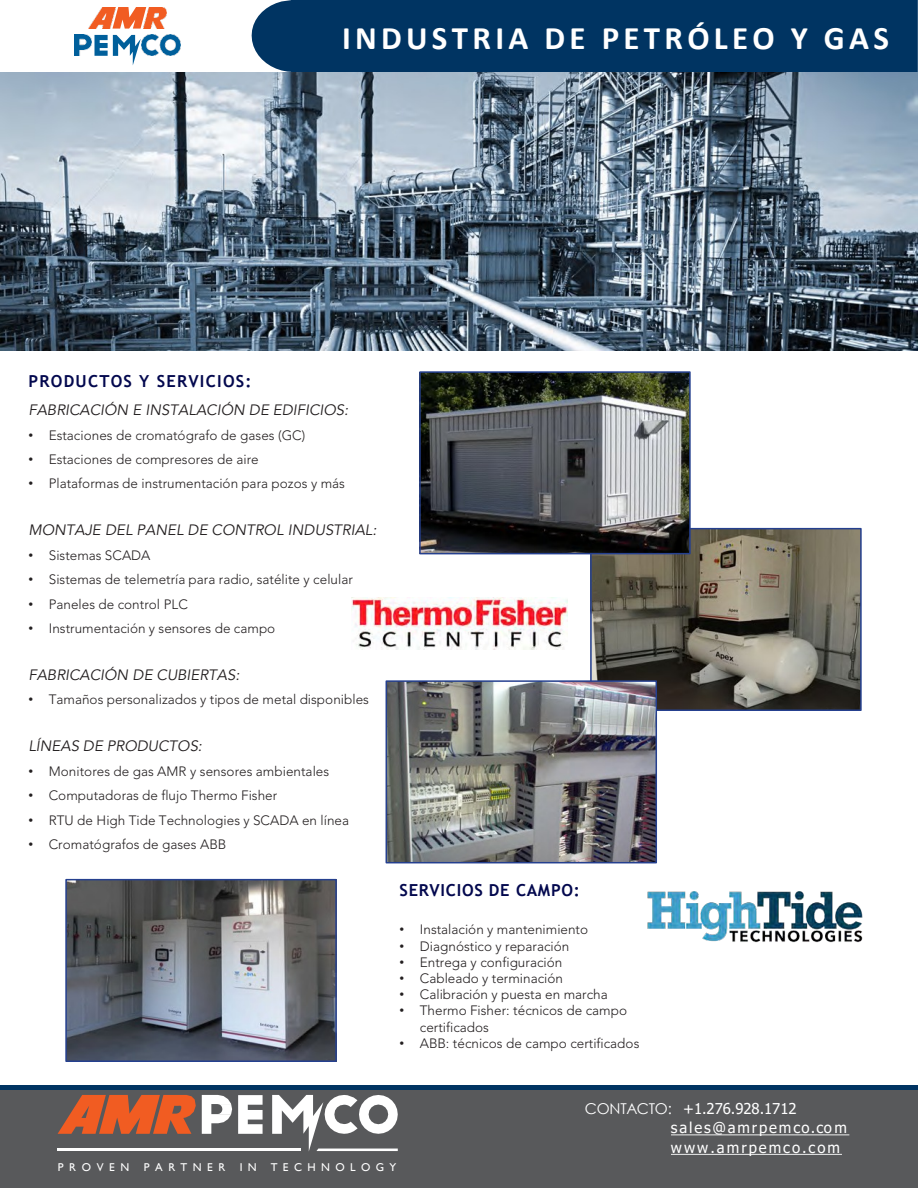
<style>
.page{position:relative;width:918px;height:1188px;background:#fff}
.page>*{position:absolute;margin:0;border:0;box-sizing:border-box;transform-origin:0 0}
.t1{font:700 33px "Calibri";letter-spacing:.13em;color:#fff}
.t2{font:700 16.5px "Trebuchet MS";letter-spacing:.07em;color:#03084e}
.t3{font:700 16.5px "Trebuchet MS";letter-spacing:.04em;color:#03084e}
.t4{font:italic 15px "Avenir LT Std";color:#231f20}
.t5{font:15px/19.5px "Tahoma";letter-spacing:.125em;color:#fff}
.t6{font:15px "Tahoma";letter-spacing:-.005em;color:#fff}
.t7{font:300 13.5px/16.2px "Avenir LT Std";color:#231f20}
.t8{font:11.4px "Gill Sans";letter-spacing:.485em;color:#fff}
.s1{font-family:"Arial";font-weight:400}
.s2{font-family:"Century Gothic"}
</style>
<div class="page">
<div style="left:252px;top:0;width:666px;height:72px;background:#003462"></div>
<div style="left:0;top:1087px;width:918px;height:101px;background:#58595b"></div>
<hr style="left:0;top:1085px;width:918px;height:4px;background:#003462">
<img style="left:146px;top:7px;width:21px;height:22px">
<svg style="left:116px;top:7px;width:30px;height:22px"></svg>
<img style="left:89px;top:7px;width:27px;height:22px">
<img style="left:75px;top:35px;width:16px;height:21px">
<svg style="left:95px;top:35px;width:46px;height:30px"></svg>
<img style="left:141px;top:35px;width:40px;height:21px">
<hr style="left:58px;top:1148px;width:243px;height:3px;background:#fff">
<svg style="left:272px;top:1095px;width:126px;height:56px"></svg>
<svg style="left:202px;top:1095px;width:30px;height:39px"></svg>
<svg style="left:238px;top:1095px;width:25px;height:39px"></svg>
<svg style="left:58px;top:1095px;width:138px;height:39px"></svg>
<svg style="left:671px;top:1134px;width:178px;height:1px"></svg>
<svg style="left:671px;top:1154px;width:171px;height:1px"></svg>
<img style="left:0;top:73px;width:918px;height:277px">
<img style="left:68px;top:882px;width:266px;height:177px">
<div style="left:65px;top:879px;width:272px;height:183px;border:2px solid #25408f"></div>
<img style="left:593px;top:531px;width:266px;height:177px">
<div style="left:590px;top:528px;width:272px;height:183px;border:2px solid #25408f"></div>
<img style="left:422px;top:374px;width:266px;height:177px">
<div style="left:419px;top:371px;width:272px;height:183px;border:2px solid #25408f"></div>
<img style="left:389px;top:683px;width:265px;height:177px">
<div style="left:386px;top:680px;width:271px;height:183px;border:2px solid #25408f"></div>
<img style="left:351px;top:598px;width:217px;height:51px">
<img style="left:647px;top:891px;width:216px;height:52px">
<h2 class="t1" style="left:342px;top:15px;width:549px">INDUSTRIA DE PETRÓLEO Y GAS</h2>
<p class="t2" style="left:28px;top:371px;width:225px">PRODUCTOS Y SERVICIOS:</p>
<p class="t4" style="left:28px;top:401px;width:321px">FABRICACIÓN E INSTALACIÓN DE EDIFICIOS:</p>
<p class="t7" style="left:28px;top:427px;width:278px"><span class="s1">•</span> Estaciones de cromatógrafo de gases (GC)</p>
<p class="t7" style="left:28px;top:451px;width:232px"><span class="s1">•</span> Estaciones de compresores de aire</p>
<p class="t7" style="left:28px;top:476px;width:318px"><span class="s1">•</span> Plataformas de instrumentación para pozos y más</p>
<p class="t4" style="left:28px;top:521px;width:350px">MONTAJE DEL PANEL DE CONTROL INDUSTRIAL:</p>
<p class="t7" style="left:28px;top:547px;width:124px"><span class="s1">•</span> Sistemas SCADA</p>
<p class="t7" style="left:28px;top:572px;width:326px"><span class="s1">•</span> Sistemas de telemetría para radio, satélite y celular</p>
<p class="t7" style="left:28px;top:596px;width:161px"><span class="s1">•</span> Paneles de control PLC</p>
<p class="t7" style="left:28px;top:620px;width:248px"><span class="s1">•</span> Instrumentación y sensores de campo</p>
<p class="t4" style="left:28px;top:666px;width:213px">FABRICACIÓN DE CUBIERTAS:</p>
<p class="t7" style="left:28px;top:692px;width:342px"><span class="s1">•</span> Tamaños personalizados y tipos de metal disponibles</p>
<p class="t4" style="left:28px;top:737px;width:175px">LÍNEAS DE PRODUCTOS:</p>
<p class="t7" style="left:28px;top:763px;width:302px"><span class="s1">•</span> Monitores de gas AMR y sensores ambientales</p>
<p class="t7" style="left:28px;top:788px;width:250px"><span class="s1">•</span> Computadoras de flujo Thermo Fisher</p>
<p class="t7" style="left:28px;top:812px;width:322px"><span class="s1">•</span> RTU de High Tide Technologies y SCADA en línea</p>
<p class="t7" style="left:28px;top:836px;width:199px"><span class="s1">•</span> Cromatógrafos de gases ABB</p>
<p class="t3" style="left:400px;top:880px;width:182px">SERVICIOS DE CAMPO:</p>
<p class="t7" style="left:400px;top:922px;width:190px"><span class="s1">•</span> Instalación y mantenimiento</p>
<p class="t7" style="left:400px;top:938px;width:171px"><span class="s1">•</span> Diagnóstico y reparación</p>
<p class="t7" style="left:400px;top:954px;width:164px"><span class="s1">•</span> Entrega y configuración</p>
<p class="t7" style="left:400px;top:970px;width:165px"><span class="s1">•</span> Cableado y terminación</p>
<p class="t7" style="left:400px;top:987px;width:210px"><span class="s1">•</span> Calibración y puesta en marcha</p>
<p class="t7" style="left:420px;top:1003px;width:209px;text-indent:-20px"><span class="s1">•</span> Thermo Fisher: técnicos de campo certificados</p>
<p class="t7" style="left:400px;top:1035px;width:241px"><span class="s1">•</span> ABB: técnicos de campo certificados</p>
<p class="t6" style="left:585px;top:1098px;width:213px"><span class="s2">CONTACTO:</span> +1.276.928.1712</p>
<p class="t5" style="left:671px;top:1119px;width:177px">sales@amrpemco.com www.amrpemco.com</p>
<p class="t8" style="left:58px;top:1160px;width:73px">PROVEN</p>
<p class="t8" style="left:144px;top:1160px;width:83px">PARTNER</p>
<p class="t8" style="left:240px;top:1160px;width:158px">IN TECHNOLOGY</p>
</div>
